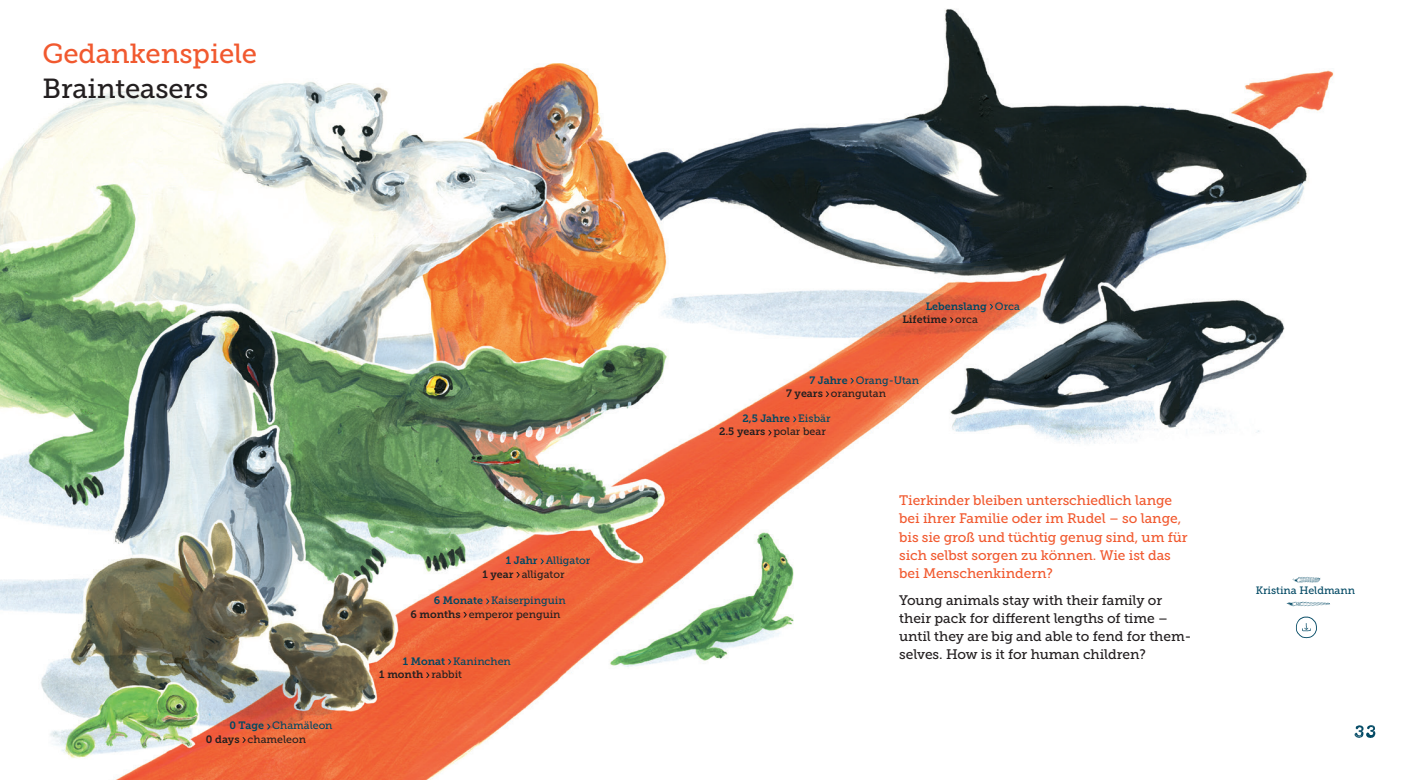
<style>
.page{position:relative;width:1418px;height:780px;background:#fff}
.page>*{position:absolute;margin:0;border:0;box-sizing:border-box;transform-origin:0 0}
.t1{font:27.5px "Museo Slab 500";letter-spacing:-.005em;color:#f1592f}
.t2{font:27.5px "Museo Slab 500";letter-spacing:-.005em;color:#231f20}
.t3{font:13.75px/18.1px "Museo Slab 500";letter-spacing:-.005em;color:#f1592f}
.t4{font:13.75px/18.1px "Museo Slab 500";letter-spacing:-.005em;color:#231f20}
.t5{font:10.62px "Museo Slab 500";color:#004863}
.t6{font:10.62px "Museo Slab 500";color:#231f20}
.t7{font:10.62px/13.4px "Museo Slab 700";color:#004863}
.t8{font:10.62px "Museo Slab 700";color:#231f20}
.s1{font-family:"Museo Slab 700"}
.s2{font-family:"Museo Slab 500"}
.s3{color:#231f20}
.s4{font-family:"Museo Slab 500";color:#231f20}
</style>
<div class="page">
<img style="left:0;top:9px;width:1334px;height:771px">
<img style="left:1354px;top:725px;width:22px;height:13px">
<img style="left:1291px;top:564px;width:30px;height:23px">
<img style="left:1279px;top:587px;width:55px;height:32px">
<img style="left:1294px;top:610px;width:24px;height:31px">
<svg style="left:267px;top:723px;width:3px;height:6px"></svg>
<svg style="left:448px;top:659px;width:3px;height:5px"></svg>
<svg style="left:486px;top:598px;width:3px;height:6px"></svg>
<svg style="left:540px;top:558px;width:4px;height:6px"></svg>
<svg style="left:792px;top:416px;width:4px;height:6px"></svg>
<svg style="left:850px;top:378px;width:4px;height:5px"></svg>
<svg style="left:989px;top:304px;width:4px;height:5px"></svg>
<svg style="left:949px;top:317px;width:4px;height:6px"></svg>
<svg style="left:242px;top:737px;width:4px;height:5px"></svg>
<svg style="left:426px;top:672px;width:3px;height:6px"></svg>
<svg style="left:463px;top:612px;width:4px;height:5px"></svg>
<svg style="left:516px;top:572px;width:4px;height:5px"></svg>
<svg style="left:768px;top:430px;width:3px;height:5px"></svg>
<svg style="left:825px;top:391px;width:4px;height:6px"></svg>
<h1 class="t1" style="left:43px;top:38px;width:216px">Gedankenspiele</h1>
<h1 class="t2" style="left:43px;top:73px;width:167px">Brainteasers</h1>
<p class="t5" style="left:229px;top:719px;width:105px"><span class="s1">0 Tage</span> Chamäleon</p>
<p class="t6" style="left:206px;top:733px;width:102px"><span class="s1">0 days</span> chameleon</p>
<p class="t5" style="left:506px;top:554px;width:86px"><span class="s1">1 Jahr</span> Alligator</p>
<p class="t6" style="left:482px;top:568px;width:84px"><span class="s1">1 year</span> alligator</p>
<p class="t5" style="left:434px;top:594px;width:134px"><span class="s1">6 Monate</span> Kaiserpinguin</p>
<p class="t6" style="left:410px;top:608px;width:152px"><span class="s1">6 months</span> emperor penguin</p>
<p class="t5" style="left:403px;top:655px;width:110px"><span class="s1">1 Monat</span> Kaninchen</p>
<p class="t8" style="left:379px;top:668px;width:84px">1 month <span class="s2">rabbit</span></p>
<p class="t7" style="left:902px;top:299px;width:119px;text-indent:23px">Lebenslang <span class="s2">Orca<br></span><span class="s3">Lifetime</span> <span class="s4">orca</span></p>
<p class="t5" style="left:809px;top:374px;width:111px"><span class="s1">7 Jahre</span> Orang-Utan</p>
<p class="t6" style="left:786px;top:387px;width:101px"><span class="s1">7 years</span> orangutan</p>
<p class="t7" style="left:742px;top:412px;width:89px">2,5 Jahre <span class="s2">Eisbär</span></p>
<p class="t6" style="left:719px;top:426px;width:108px"><span class="s1">2.5 years</span> polar bear</p>
<p class="t3" style="left:899px;top:491px;width:290px">Tierkinder bleiben unterschiedlich lange bei ihrer Familie oder im Rudel – so lange, bis sie groß und tüchtig genug sind, um für sich selbst sorgen zu können. Wie ist das bei Menschenkindern?</p>
<p class="t4" style="left:899px;top:591px;width:293px">Young animals stay with their family or their pack for different lengths of time – until they are big and able to fend for them&shy;selves. How is it for human children?</p>
<p class="t5" style="left:1255px;top:584px;width:101px">Kristina Heldmann</p>
</div>
